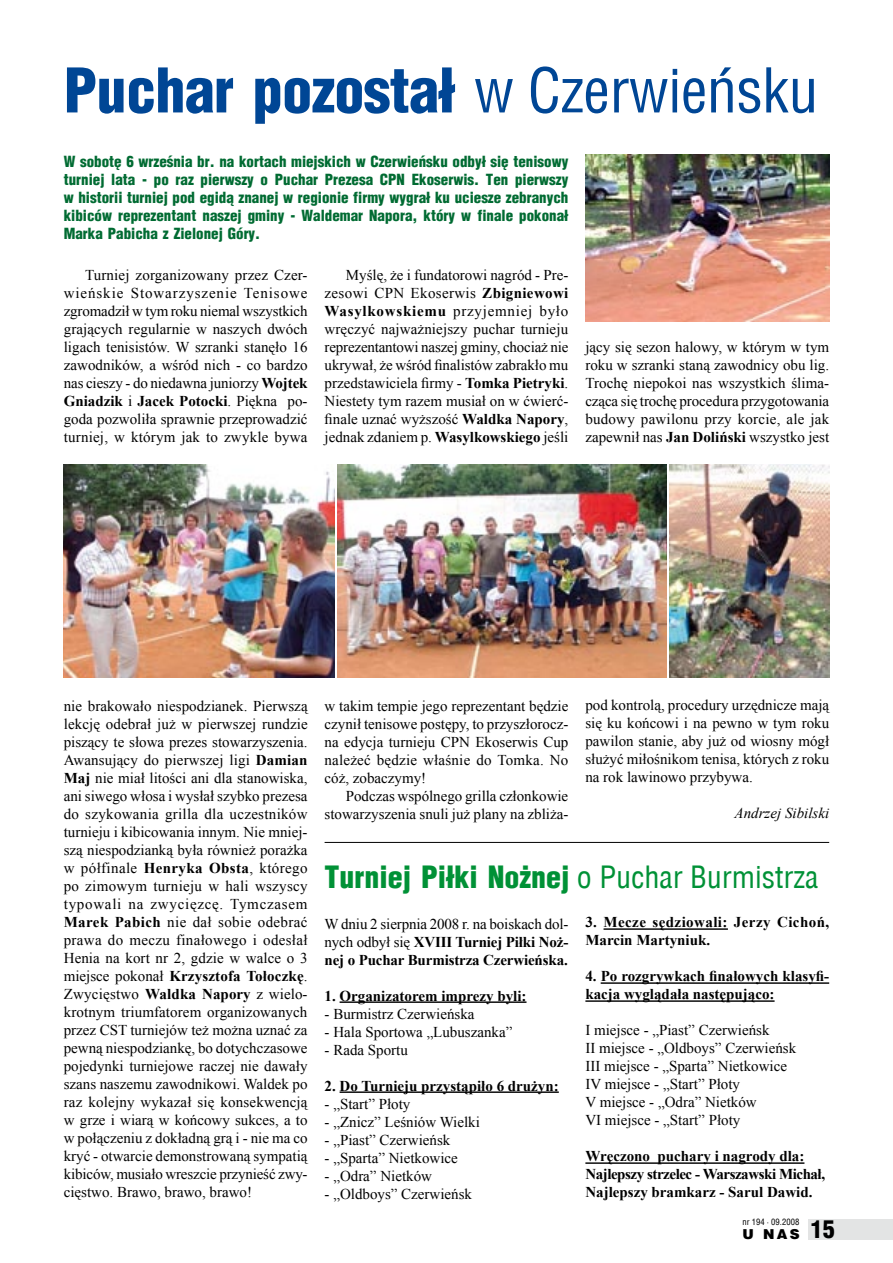
<style>
.page{position:relative;width:893px;height:1263px;background:#fff}
.page>*{position:absolute;margin:0;border:0;box-sizing:border-box;transform-origin:0 0}
.t1{font:900 60px "Switzerland Cond";letter-spacing:-.01em;color:#004695}
.t2{font:900 30px "Switzerland Cond";color:#009136}
.t3{font:900 24px "Switzerland Cond";color:#000}
.t4{font:15px/18px "Times New Roman";color:#000;text-align:justify}
.t5{font:700 15px/18px "Times New Roman";color:#000}
.t6{font:900 15px/18px "Switzerland Cond";color:#006b32;text-align:justify}
.t7{font:700 15px/18px "Times New Roman";letter-spacing:.03em;color:#000}
.t8{font:italic 15px "Times New Roman";color:#000}
.t9{font:900 13.65px "Switzerland";color:#000}
.t10{font:8.55px "Switzerland Condensed";letter-spacing:.01em;color:#000}
.s1{font-family:"Switzerland Condensed";font-weight:400}
.s2{font-weight:700}
.s3{font-weight:400}
</style>
<div class="page">
<div style="left:808px;top:1219px;width:85px;height:20px;background:#e3e4e4"></div>
<hr style="left:340px;top:1001px;width:186px;height:2px;background:#000">
<hr style="left:340px;top:1091px;width:219px;height:2px;background:#000">
<hr style="left:603px;top:928px;width:125px;height:2px;background:#000">
<hr style="left:601px;top:982px;width:228px;height:2px;background:#000">
<hr style="left:585px;top:1000px;width:190px;height:2px;background:#000">
<hr style="left:585px;top:1162px;width:219px;height:2px;background:#000">
<img style="left:585px;top:154px;width:244px;height:167px">
<img style="left:338px;top:465px;width:329px;height:212px">
<img style="left:64px;top:465px;width:271px;height:212px">
<img style="left:670px;top:465px;width:159px;height:212px">
<hr style="left:325px;top:842px;width:504px;height:1px;background:#000">
<h1 class="t1" style="left:64px;top:52px;width:756px">Puchar pozostał <span class="s1">w Czerwieńsku</span></h1>
<p class="t6" style="left:64px;top:152px;width:506px">W sobotę 6 września br. na kortach miejskich w Czerwieńsku odbył się tenisowy turniej lata - po raz pierwszy o Puchar Prezesa CPN Ekoserwis. Ten pierwszy w historii turniej pod egidą znanej w regionie firmy wygrał ku uciesze zebranych kibiców reprezentant naszej gminy - Waldemar Napora, który w finale pokonał Marka Pabicha z Zielonej Góry.</p>
<p class="t4" style="left:64px;top:266px;width:245px;text-indent:21px">Turniej zorganizowany przez Czer&shy;wieńskie Stowarzyszenie Tenisowe zgromadził w tym roku niemal wszystkich grających regularnie w naszych dwóch ligach tenisistów. W szranki stanęło 16 zawodników, a wśród nich - co bardzo nas cieszy - do niedawna juniorzy <span class="s2">Wojtek Gniadzik</span> i <span class="s2">Jacek Potocki</span>. Piękna po&shy;goda pozwoliła sprawnie przeprowadzić turniej, w którym jak to zwykle bywa</p>
<p class="t4" style="left:325px;top:266px;width:245px;text-indent:21px">Myślę, że i fundatorowi nagród - Pre&shy;zesowi CPN Ekoserwis <span class="s2">Zbigniewowi Wasylkowskiemu</span> przyjemniej było wręczyć najważniejszy puchar turnieju reprezentantowi naszej gminy, chociaż nie ukrywał, że wśród finalistów zabrakło mu przedstawiciela firmy - <span class="s2">Tomka Pietryki</span>.<br>Niestety tym razem musiał on w ćwierć&shy;finale uznać wyższość <span class="s2">Waldka Napory</span>, jednak zdaniem p. <span class="s2">Wasylkowskiego</span> jeśli</p>
<p class="t4" style="left:585px;top:338px;width:245px">jący się sezon halowy, w którym w tym roku w szranki staną zawodnicy obu lig.<br>Trochę niepokoi nas wszystkich ślima&shy;cząca się trochę procedura przygotowania budowy pawilonu przy korcie, ale jak zapewnił nas <span class="s2">Jan Doliński</span> wszystko jest</p>
<p class="t4" style="left:585px;top:695px;width:245px">pod kontrolą, procedury urzędnicze mają się ku końcowi i na pewno w tym roku pawilon stanie, aby już od wiosny mógł służyć miłośnikom tenisa, których z roku na rok lawinowo przybywa.</p>
<p class="t8" style="left:735px;top:802px;width:96px">Andrzej Sibilski</p>
<p class="t4" style="left:64px;top:696px;width:245px">nie brakowało niespodzianek. Pierwszą lekcję odebrał już w pierwszej rundzie piszący te słowa prezes stowarzyszenia.<br>Awansujący do pierwszej ligi <span class="s2">Damian Maj</span> nie miał litości ani dla stanowiska, ani siwego włosa i wysłał szybko prezesa do szykowania grilla dla uczestników turnieju i kibicowania innym. Nie mniej&shy;szą niespodzianką była również porażka w półfinale <span class="s2">Henryka Obsta</span>, którego po zimowym turnieju w hali wszyscy typowali na zwycięzcę. Tymczasem <span class="s2">Marek Pabich</span> nie dał sobie odebrać prawa do meczu finałowego i odesłał Henia na kort nr 2, gdzie w walce o 3 miejsce pokonał <span class="s2">Krzysztofa Tołoczkę</span>.<br>Zwycięstwo <span class="s2">Waldka Napory</span> z wielo&shy;krotnym triumfatorem organizowanych przez CST turniejów też można uznać za pewną niespodziankę, bo dotychczasowe pojedynki turniejowe raczej nie dawały szans naszemu zawodnikowi. Waldek po raz kolejny wykazał się konsekwencją w grze i wiarą w końcowy sukces, a to w połączeniu z dokładną grą i - nie ma co kryć - otwarcie demonstrowaną sympatią kibiców, musiało wreszcie przynieść zwy&shy;cięstwo. Brawo, brawo, brawo!</p>
<p class="t4" style="left:325px;top:696px;width:245px">w takim tempie jego reprezentant będzie czynił tenisowe postępy, to przyszłorocz&shy;na edycja turnieju CPN Ekoserwis Cup należeć będzie właśnie do Tomka. No cóż, zobaczymy!</p>
<p class="t4" style="left:325px;top:786px;width:245px;text-align:right">Podczas wspólnego grilla członkowie stowarzyszenia snuli już plany na zbliża-</p>
<h2 class="t2" style="left:325px;top:857px;width:495px">Turniej Piłki Nożnej <span class="s1">o Puchar Burmistrza</span></h2>
<p class="t7" style="left:585px;top:913px;width:245px">3. Mecze sędziowali: Jerzy Cichoń,<br>Marcin Martyniuk.</p>
<p class="t5" style="left:585px;top:967px;width:245px">4. Po rozgrywkach finałowych klasyfi&shy;kacja wyglądała następująco:</p>
<p class="t4" style="left:585px;top:1021px;width:212px;text-align:left">I miejsce - „Piast” Czerwieńsk<br>II miejsce - „Oldboys” Czerwieńsk<br>III miejsce - „Sparta” Nietkowice<br>IV miejsce - „Start” Płoty<br>V miejsce - „Odra” Nietków<br>VI miejsce - „Start” Płoty</p>
<p class="t5" style="left:585px;top:1147px;width:241px">Wręczono puchary i nagrody dla:<br>Najlepszy strzelec - Warszawski Michał,<br>Najlepszy bramkarz - Sarul Dawid.</p>
<p class="t5" style="left:325px;top:914px;width:245px;text-align:justify"><span class="s3">W dniu 2 sierpnia 2008 r. na boiskach dol&shy;nych odbył się</span> XVIII Turniej Piłki Noż&shy;nej o Puchar Burmistrza Czerwieńska.</p>
<p class="t5" style="left:325px;top:986px;width:203px">1. Organizatorem imprezy byli:</p>
<p class="t4" style="left:325px;top:1004px;width:151px">- Burmistrz Czerwieńska</p>
<p class="t4" style="left:325px;top:1022px;width:189px">- Hala Sportowa „Lubuszanka”</p>
<p class="t4" style="left:325px;top:1040px;width:85px">- Rada Sportu</p>
<p class="t5" style="left:325px;top:1076px;width:236px">2. Do Turnieju przystąpiło 6 drużyn:</p>
<p class="t4" style="left:325px;top:1094px;width:87px">- „Start” Płoty</p>
<p class="t4" style="left:325px;top:1112px;width:157px">- „Znicz” Leśniów Wielki</p>
<p class="t4" style="left:325px;top:1130px;width:127px">- „Piast” Czerwieńsk</p>
<p class="t4" style="left:325px;top:1148px;width:135px">- „Sparta” Nietkowice</p>
<p class="t4" style="left:325px;top:1166px;width:109px">- „Odra” Nietków</p>
<p class="t4" style="left:325px;top:1184px;width:149px">- „Oldboys” Czerwieńsk</p>
<p class="t10" style="left:742px;top:1217px;width:59px">nr 194 • 09.2008</p>
<p class="t9" style="left:742px;top:1226px;width:59px">U NAS</p>
<h3 class="t3" style="left:811px;top:1214px;width:24px">15</h3>
</div>
